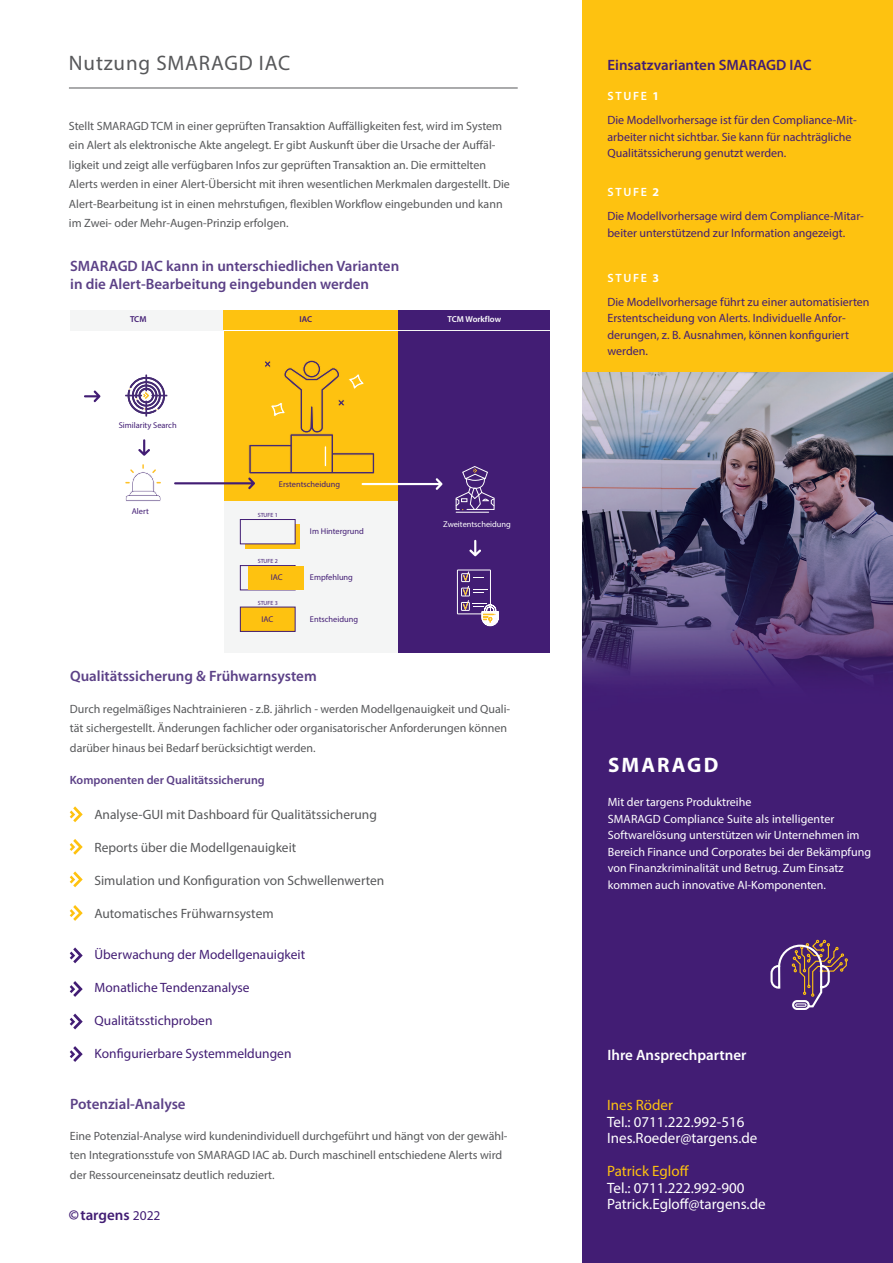
<style>
.page{position:relative;width:893px;height:1263px;background:#fff}
.page>*{position:absolute;margin:0;border:0;box-sizing:border-box;transform-origin:0 0}
.t1{font:21px "Myriad Pro";letter-spacing:.04em;color:#57585a}
.t2{font:700 21px "Myriad Pro";letter-spacing:.1em;color:#fff}
.t3{font:600 15px "Myriad Pro";color:#5c4187}
.t4{font:15px "Myriad Pro";color:#fff}
.t5{font:600 15px "Myriad Pro";color:#421d74}
.t6{font:15px "Myriad Pro";color:#fec210}
.t7{font:600 15px "Myriad Pro";color:#fff}
.t8{font:13.5px "Myriad Pro";color:#57585a}
.t9{font:13.5px "Myriad Pro";color:#421d74}
.t10{font:12px/19.5px "Myriad Pro";color:#57585a}
.t11{font:12px/16.5px "Myriad Pro";color:#421d74}
.t12{font:12px/16.5px "Myriad Pro";color:#fff}
.t13{font:600 12px "Myriad Pro";color:#5c4187}
.t14{font:600 12px "Myriad Pro";letter-spacing:.14em;color:#fff}
.t15{font:600 8.55px "Myriad Pro";color:#fff}
.t16{font:600 8.55px "Myriad Pro";letter-spacing:-.01em;color:#421d74}
.t17{font:8.4px "Myriad Pro";color:#421d74}
.t18{font:8.4px "Myriad Pro";color:#fff}
.t19{font:6px "Myriad Pro";color:#421d74}
.s1{font-weight:700}
.s2{font-weight:400;font-size:13.5px}
</style>
<div class="page">
<hr style="left:69px;top:88px;width:449px;height:1px;background:#57585a">
<div style="left:583px;top:0;width:310px;height:372px;background:#fec210"></div>
<div style="left:583px;top:372px;width:310px;height:891px;background:#421d74"></div>
<img style="left:583px;top:372px;width:310px;height:308px">
<svg style="left:770px;top:939px;width:78px;height:71px"></svg>
<div style="left:398px;top:310px;width:152px;height:20px;background:#421d74"></div>
<div style="left:70px;top:310px;width:154px;height:343px;background:#f4f5f5"></div>
<div style="left:224px;top:331px;width:174px;height:171px;background:#fec210"></div>
<div style="left:224px;top:310px;width:174px;height:20px;background:#fec210"></div>
<div style="left:224px;top:502px;width:174px;height:151px;background:#f4f5f5"></div>
<div style="left:70px;top:331px;width:154px;height:322px;background:#fff"></div>
<div style="left:398px;top:331px;width:152px;height:322px;background:#421d74"></div>
<svg style="left:138px;top:439px;width:12px;height:17px"></svg>
<svg style="left:125px;top:464px;width:36px;height:37px"></svg>
<svg style="left:245px;top:524px;width:54px;height:24px"></svg>
<div style="left:240px;top:607px;width:55px;height:24px;background:#fec210"></div>
<div style="left:240px;top:607px;width:56px;height:25px;border:1px solid #421d74"></div>
<div style="left:240px;top:519px;width:55px;height:25px;background:#f4f5f5"></div>
<div style="left:240px;top:519px;width:56px;height:25px;border:1px solid #421d74"></div>
<div style="left:240px;top:565px;width:56px;height:25px;border:1px solid #421d74"></div>
<div style="left:248px;top:566px;width:55px;height:23px;background:#fec210"></div>
<svg style="left:125px;top:375px;width:42px;height:41px"></svg>
<svg style="left:174px;top:360px;width:268px;height:130px"></svg>
<svg style="left:84px;top:390px;width:16px;height:12px"></svg>
<hr style="left:456px;top:512px;width:33px;height:1px;background:#fff">
<svg style="left:455px;top:466px;width:40px;height:44px"></svg>
<svg style="left:457px;top:569px;width:42px;height:58px"></svg>
<svg style="left:469px;top:540px;width:12px;height:16px"></svg>
<svg style="left:70px;top:981px;width:13px;height:16px"></svg>
<svg style="left:70px;top:839px;width:13px;height:16px"></svg>
<svg style="left:70px;top:1046px;width:13px;height:16px"></svg>
<svg style="left:70px;top:905px;width:13px;height:16px"></svg>
<svg style="left:70px;top:947px;width:13px;height:16px"></svg>
<svg style="left:70px;top:806px;width:13px;height:16px"></svg>
<svg style="left:70px;top:1013px;width:13px;height:16px"></svg>
<svg style="left:70px;top:871px;width:13px;height:16px"></svg>
<p class="t1" style="left:69px;top:50px;width:223px">Nutzung SMARAGD IAC</p>
<p class="t10" style="left:69px;top:116px;width:442px">Stellt SMARAGD TCM in einer geprüften Transaktion Auffälligkeiten fest, wird im System ein Alert als elektronische Akte angelegt. Er gibt Auskunft über die Ursache der Auffäl&shy;ligkeit und zeigt alle verfügbaren Infos zur geprüften Transaktion an. Die ermittelten Alerts werden in einer Alert-Übersicht mit ihren wesentlichen Merkmalen dargestellt. Die Alert-Bearbeitung ist in einen mehrstufigen, flexiblen Workflow eingebunden und kann im Zwei- oder Mehr-Augen-Prinzip erfolgen.</p>
<p class="t3" style="left:70px;top:256px;width:331px">SMARAGD IAC kann in unterschiedlichen Varianten</p>
<p class="t3" style="left:70px;top:274px;width:301px">in die Alert-Bearbeitung eingebunden werden</p>
<p class="t16" style="left:130px;top:314px;width:18px">TCM</p>
<p class="t16" style="left:299px;top:314px;width:14px">IAC</p>
<p class="t15" style="left:448px;top:314px;width:55px">TCM Workflow</p>
<p class="t17" style="left:119px;top:420px;width:59px">Similarity Search</p>
<p class="t17" style="left:132px;top:506px;width:19px">Alert</p>
<p class="t17" style="left:279px;top:479px;width:63px">Erstentscheidung</p>
<p class="t19" style="left:258px;top:511px;width:22px">STUFE 1</p>
<p class="t17" style="left:310px;top:526px;width:55px">Im Hintergrund</p>
<p class="t19" style="left:258px;top:557px;width:22px">STUFE 2</p>
<p class="t19" style="left:258px;top:599px;width:22px">STUFE 3</p>
<p class="t17" style="left:271px;top:572px;width:13px">IAC</p>
<p class="t17" style="left:310px;top:572px;width:45px">Empfehlung</p>
<p class="t17" style="left:310px;top:613px;width:50px">Entscheidung</p>
<p class="t17" style="left:262px;top:614px;width:13px">IAC</p>
<p class="t3" style="left:70px;top:667px;width:248px">Qualitätssicherung &amp; Frühwarnsystem</p>
<p class="t18" style="left:443px;top:519px;width:69px">Zweitentscheidung</p>
<p class="t10" style="left:70px;top:698px;width:442px">Durch regelmäßiges Nachtrainieren - z.B. jährlich - werden Modellgenauigkeit und Quali&shy;tät sichergestellt. Änderungen fachlicher oder organisatorischer Anforderungen können darüber hinaus bei Bedarf berücksichtigt werden.</p>
<p class="t13" style="left:70px;top:773px;width:196px">Komponenten der Qualitätssicherung</p>
<p class="t8" style="left:94px;top:806px;width:284px">Analyse-GUI mit Dashboard für Qualitätssicherung</p>
<p class="t8" style="left:94px;top:839px;width:203px">Reports über die Modellgenauigkeit</p>
<p class="t8" style="left:94px;top:872px;width:291px">Simulation und Konfiguration von Schwellenwerten</p>
<p class="t8" style="left:94px;top:905px;width:181px">Automatisches Frühwarnsystem</p>
<p class="t9" style="left:95px;top:946px;width:212px">Überwachung der Modellgenauigkeit</p>
<p class="t9" style="left:95px;top:979px;width:157px">Monatliche Tendenzanalyse</p>
<p class="t9" style="left:95px;top:1012px;width:119px">Qualitätsstichproben</p>
<p class="t9" style="left:95px;top:1045px;width:198px">Konfigurierbare Systemmeldungen</p>
<p class="t3" style="left:70px;top:1095px;width:117px">Potenzial-Analyse</p>
<p class="t10" style="left:70px;top:1126px;width:439px">Eine Potenzial-Analyse wird kundenindividuell durchgeführt und hängt von der gewähl&shy;ten Integrationsstufe von SMARAGD IAC ab. Durch maschinell entschiedene Alerts wird der Ressourceneinsatz deutlich reduziert.</p>
<p class="t5" style="left:69px;top:1206px;width:93px"><span class="s1">©</span>targens <span class="s2">2022</span></p>
<p class="t5" style="left:607px;top:55px;width:206px">Einsatzvarianten SMARAGD IAC</p>
<p class="t14" style="left:608px;top:88px;width:53px">STUFE <span class="s1">1</span></p>
<p class="t11" style="left:607px;top:112px;width:251px">Die Modellvorhersage ist für den Compliance-Mit&shy;arbeiter nicht sichtbar. Sie kann für nachträgliche<br>Qualitätssicherung genutzt werden.</p>
<p class="t14" style="left:608px;top:184px;width:53px">STUFE <span class="s1">2</span></p>
<p class="t11" style="left:607px;top:208px;width:258px">Die Modellvorhersage wird dem Compliance-Mitar&shy;beiter unterstützend zur Information angezeigt.</p>
<p class="t14" style="left:608px;top:270px;width:53px">STUFE <span class="s1">3</span></p>
<p class="t11" style="left:607px;top:293px;width:264px">Die Modellvorhersage führt zu einer automatisierten Erstentscheidung von Alerts. Individuelle Anfor&shy;derungen, z. B. Ausnahmen, können konfiguriert werden.</p>
<p class="t2" style="left:608px;top:751px;width:112px">SMARAGD</p>
<p class="t12" style="left:608px;top:794px;width:265px">Mit der targens Produktreihe<br>SMARAGD Compliance Suite als intelligenter Softwarelösung unterstützen wir Unternehmen im Bereich Finance und Corporates bei der Bekämpfung von Finanzkriminalität und Betrug. Zum Einsatz kommen auch innovative AI-Komponenten.</p>
<p class="t7" style="left:607px;top:1045px;width:141px">Ihre Ansprechpartner</p>
<p class="t6" style="left:607px;top:1096px;width:67px">Ines Röder</p>
<p class="t4" style="left:607px;top:1112px;width:139px">Tel.: 0711.222.992-516</p>
<p class="t4" style="left:607px;top:1129px;width:152px">Ines.Roeder@targens.de</p>
<p class="t6" style="left:607px;top:1162px;width:83px">Patrick Egloff</p>
<p class="t4" style="left:607px;top:1178px;width:139px">Tel.: 0711.222.992-900</p>
<p class="t4" style="left:607px;top:1195px;width:160px">Patrick.Egloff@targens.de</p>
</div>
